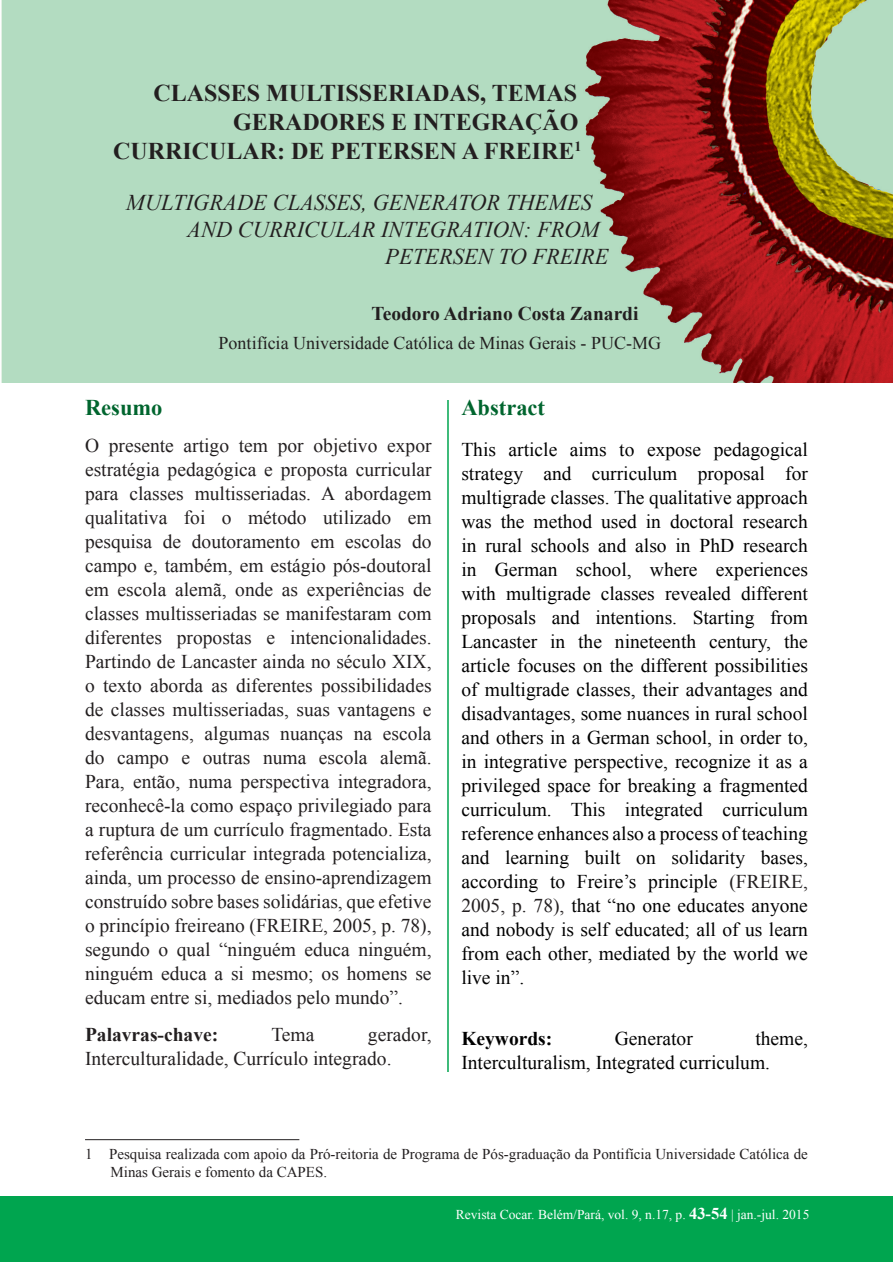
<style>
.page{position:relative;width:893px;height:1263px;background:#fff}
.page>*{position:absolute;margin:0;border:0;box-sizing:border-box;transform-origin:0 0}
.t1{font:700 24px/28.8px "Times New Roman";color:#231f20;text-align:right}
.t2{font:italic 22.5px "Times New Roman";color:#231f20}
.t3{font:700 22.5px "Times New Roman";color:#00652e}
.t4{font:19.5px/24px "Times New Roman";color:#231f20;text-align:justify}
.t5{font:19.5px/24px "Times New Roman";color:#000;text-align:justify}
.t6{font:700 19.5px "Times New Roman";color:#231f20}
.t7{font:700 19.5px "Times New Roman";color:#000}
.t8{font:18px "Times New Roman";color:#231f20}
.t9{font:700 16.5px "Times New Roman";color:#fff}
.t10{font:15px/18px "Times New Roman";color:#231f20}
.t11{font:13.5px "Times New Roman";color:#fff}
.s1{color:#231f20}
</style>
<div class="page">
<div style="left:2px;top:1196px;width:891px;height:66px;background:#00a54f"></div>
<hr style="left:0;top:1196px;width:1px;height:66px;background:#00a54f">
<hr style="left:447px;top:85px;width:2px;height:1093px;background:#00a54f">
<div style="left:441px;top:380px;width:15px;height:20px;background:#fff"></div>
<div style="left:440px;top:1071px;width:18px;height:114px;background:#fff"></div>
<img style="left:1px;top:0;width:892px;height:383px">
<hr style="left:85px;top:1139px;width:214px;height:1px;background:#231f20">
<p class="t1" style="left:113px;top:78px;width:470px">CLASSES MULTISSERIADAS, TEMAS<br>GERADORES E INTEGRAÇÃO<br>CURRICULAR: DE PETERSEN A FREIRE<sup>1</sup></p>
<p class="t2" style="left:126px;top:187px;width:467px">MULTIGRADE CLASSES, GENERATOR THEMES</p>
<p class="t2" style="left:187px;top:214px;width:414px">AND CURRICULAR INTEGRATION: FROM</p>
<p class="t2" style="left:385px;top:241px;width:225px">PETERSEN TO FREIRE</p>
<p class="t6" style="left:371px;top:300px;width:269px">Teodoro Adriano Costa Zanardi</p>
<p class="t8" style="left:219px;top:331px;width:444px">Pontifícia Universidade Católica de Minas Gerais - PUC-MG</p>
<p class="t3" style="left:85px;top:392px;width:79px">Resumo</p>
<p class="t4" style="left:85px;top:433px;width:348px">O presente artigo tem por objetivo expor estratégia pedagógica e proposta curricular para classes multisseriadas. A abordagem qualitativa foi o método utilizado em pesquisa de doutoramento em escolas do campo e, também, em estágio pós-doutoral em escola alemã, onde as experiências de classes multisseriadas se manifestaram com diferentes propostas e intencionalidades.<br>Partindo de Lancaster ainda no século XIX, o texto aborda as diferentes possibilidades de classes multisseriadas, suas vantagens e desvantagens, algumas nuanças na escola do campo e outras numa escola alemã.<br>Para, então, numa perspectiva integradora, reconhecê-la como espaço privilegiado para a ruptura de um currículo fragmentado. Esta referência curricular integrada potencializa, ainda, um processo de ensino-aprendizagem construído sobre bases solidárias, que efetive o princípio freireano (FREIRE, 2005, p. 78), segundo o qual “ninguém educa ninguém, ninguém educa a si mesmo; os homens se educam entre si, mediados pelo mundo”.</p>
<p class="t6" style="left:85px;top:1021px;width:135px">Palavras-chave:</p>
<p class="t4" style="left:271px;top:1022px;width:45px">Tema</p>
<p class="t4" style="left:85px;top:1022px;width:348px;text-indent:283px">gerador,<br>Interculturalidade, Currículo integrado.</p>
<p class="t3" style="left:461px;top:392px;width:85px">Abstract</p>
<p class="t5" style="left:461px;top:437px;width:348px">This article aims to expose pedagogical strategy and curriculum proposal for multigrade classes. The qualitative approach was the method used in doctoral research in rural schools and also in PhD research in German school, where experiences with multigrade classes revealed different proposals and intentions. Starting from Lancaster in the nineteenth century, the article focuses on the different possibilities of multigrade classes, their advantages and disadvantages, some nuances in rural school and others in a German school, in order to, in integrative perspective, recognize it as a privileged space for breaking a fragmented curriculum. This integrated curriculum reference enhances also a process of teaching and learning built on solidarity bases, according to Freire’s principle <span class="s1">(FREIRE, 2005, p. 78),</span> that “no one educates anyone and nobody is self educated; all of us learn from each other, mediated by the world we live in”.</p>
<p class="t5" style="left:461px;top:1026px;width:348px;text-indent:294px">theme,<br>Interculturalism, Integrated curriculum.</p>
<p class="t7" style="left:461px;top:1025px;width:92px">Keywords:</p>
<p class="t5" style="left:615px;top:1026px;width:79px">Generator</p>
<p class="t10" style="left:111px;top:1145px;width:699px;text-indent:-26px">1 Pesquisa realizada com apoio da Pró-reitoria de Programa de Pós-graduação da Pontifícia Universidade Católica de<br>Minas Gerais e fomento da CAPES.</p>
<p class="t9" style="left:689px;top:1202px;width:40px">43-54</p>
<p class="t9" style="left:704px;top:1202px;width:23px">3-6</p>
<p class="t11" style="left:731px;top:1205px;width:80px">| jan.-jul. 2015</p>
<p class="t11" style="left:456px;top:1205px;width:231px">Revista Cocar. Belém/Pará, vol. 9, n.17, p.</p>
<p class="t11" style="left:471px;top:1205px;width:231px">Revista Cocar. Belém/Pará, vol. 9, n.17, p.</p>
</div>
